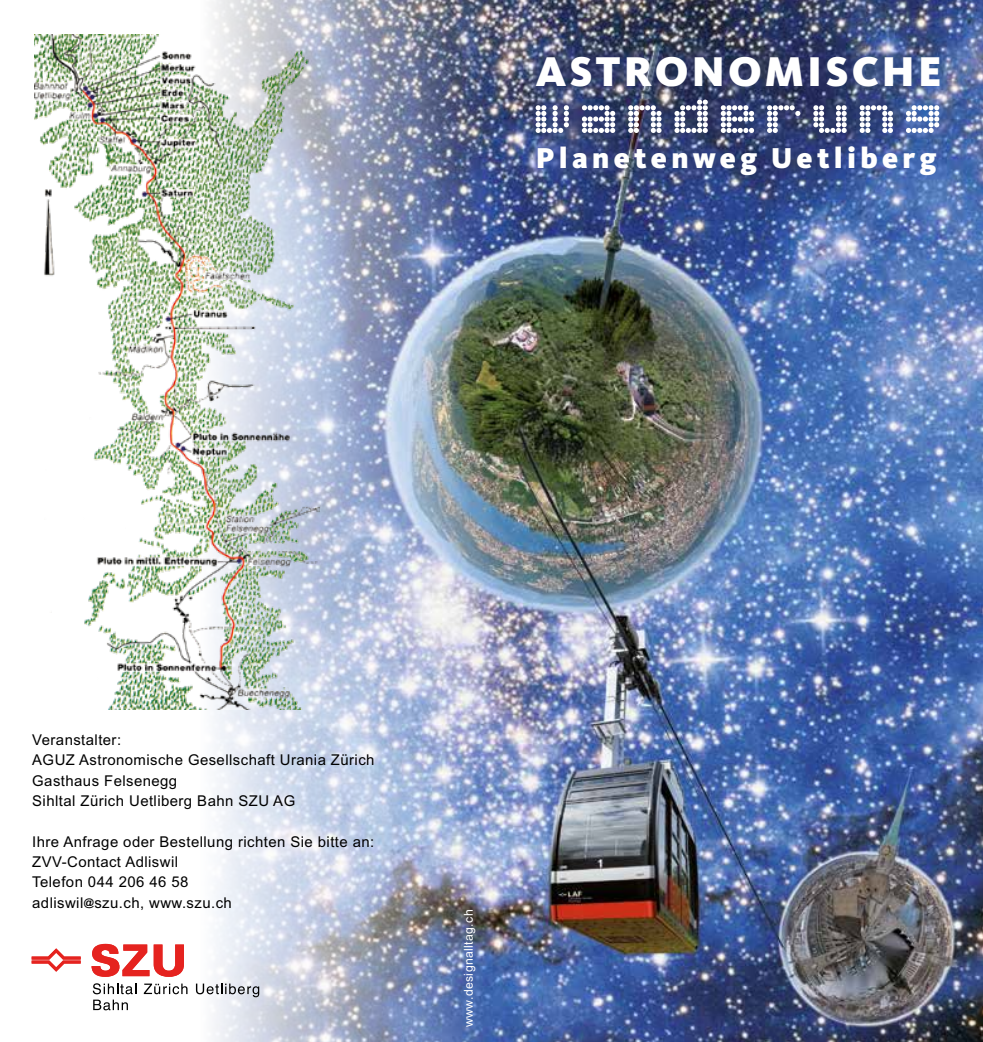
<style>
.page{position:relative;width:983px;height:1042px;background:#fff}
.page>*{position:absolute;margin:0;border:0;box-sizing:border-box;transform-origin:0 0}
.t1{font:900 43.05px "Kievit OT";letter-spacing:.075em;color:#fff}
.t2{font:900 29.75px "Kievit OT";letter-spacing:.145em;color:#fff}
.t3{font:14.88px/20.3px "Arial MT Std";letter-spacing:.03em;color:#000}
.t4{font:12.25px "Arial MT Std";letter-spacing:.03em;color:#fff}
.s1{font-weight:700;font-size:10.5px}
</style>
<div class="page">
<img style="left:491px;top:0;width:491px;height:1042px">
<img style="left:198px;top:0;width:293px;height:1042px">
<img style="left:35px;top:35px;width:285px;height:674px">
<svg style="left:144px;top:983px;width:43px;height:11px"></svg>
<svg style="left:196px;top:983px;width:63px;height:14px"></svg>
<svg style="left:93px;top:983px;width:43px;height:27px"></svg>
<svg style="left:91px;top:944px;width:93px;height:33px"></svg>
<svg style="left:32px;top:948px;width:49px;height:23px"></svg>
<img style="left:535px;top:100px;width:404px;height:33px">
<h1 class="t1" style="left:535px;top:46px;width:408px">ASTRONOMISCHE</h1>
<h2 class="t2" style="left:536px;top:140px;width:402px">Planetenweg Uetliberg</h2>
<p class="t3" style="left:32px;top:729px;width:344px">Veranstalter:<br>AGUZ Astronomische Gesellschaft Urania Zürich<br>Gasthaus Felsenegg<br>Sihltal Zürich Uetliberg Bahn SZU AG</p>
<p class="t3" style="left:32px;top:831px;width:343px">Ihre Anfrage oder Bestellung richten Sie bitte an:<br>ZVV-Contact Adliswil<br>Telefon 044 206 46 58<br>adliswil<span class="s1">@</span>szu.ch, www.szu.ch</p>
<p class="t4" style="left:461px;top:1027px;width:119px;rotate:-90deg">www.designalltag.ch</p>
</div>
